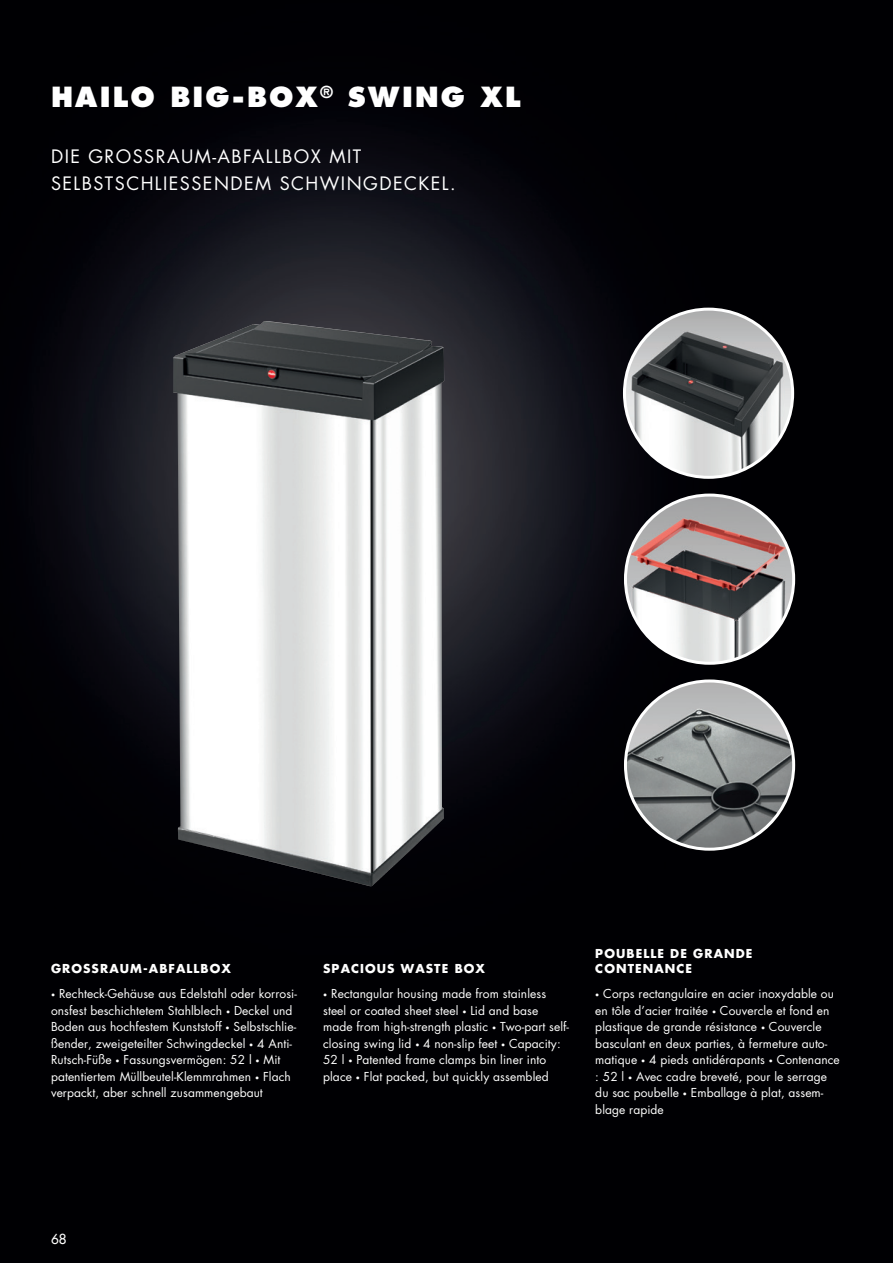
<style>
.page{position:relative;width:893px;height:1263px;background:#fff}
.page>*{position:absolute;margin:0;border:0;box-sizing:border-box;transform-origin:0 0}
.t1{font:800 27px "Futura Std";letter-spacing:.08em;color:#fff}
.t2{font:18px/27px "Futura Std";letter-spacing:.08em;color:#fff}
.t3{font:500 13.5px "Futura Std";color:#fff}
.t4{font:12px/16.5px "Futura Std";letter-spacing:.005em;color:#fff}
.t5{font:700 12px/15px "Futura Std";letter-spacing:.09em;color:#fff}
.s1{font-weight:700}
</style>
<div class="page">
<img style="left:0;top:0;width:893px;height:1263px">
<img style="left:173px;top:321px;width:271px;height:565px">
<img style="left:625px;top:495px;width:169px;height:168px;border-radius:84px">
<img style="left:624px;top:309px;width:169px;height:168px;border-radius:84px">
<img style="left:625px;top:681px;width:169px;height:168px;border-radius:84px">
<h1 class="t1" style="left:51px;top:80px;width:471px">HAILO BIG-BOX<sup>®</sup> SWING XL</h1>
<h2 class="t2" style="left:51px;top:143px;width:406px">DIE GROSSRAUM-ABFALLBOX MIT<br>SELBSTSCHLIESSENDEM SCHWINGDECKEL.</h2>
<p class="t4" style="left:51px;top:956px;width:247px;line-height:25px"><span class="s1">GROSSRAUM-ABFALLBOX<br>·</span> Rechteck-Gehäuse aus Edelstahl oder korrosi-</p>
<p class="t4" style="left:51px;top:1002px;width:247px">onsfest beschichtetem Stahlblech <span class="s1">·</span> Deckel und Boden aus hochfestem Kunststoff <span class="s1">·</span> Selbstschlie&shy;ßender, zweigeteilter Schwingdeckel <span class="s1">·</span> 4 Anti-Rutsch-Füße <span class="s1">·</span> Fassungsvermögen: 52 l <span class="s1">·</span> Mit patentiertem Müllbeutel-Klemmrahmen <span class="s1">·</span> Flach verpackt, aber schnell zusammengebaut</p>
<p class="t4" style="left:323px;top:956px;width:224px;line-height:25px"><span class="s1">SPACIOUS WASTE BOX<br>·</span> Rectangular housing made from stainless</p>
<p class="t4" style="left:323px;top:1002px;width:247px">steel or coated sheet steel <span class="s1">·</span> Lid and base made from high-strength plastic <span class="s1">·</span> Two-part self&shy;closing swing lid <span class="s1">·</span> 4 non-slip feet <span class="s1">·</span> Capacity:<br>52 l <span class="s1">·</span> Patented frame clamps bin liner into place <span class="s1">·</span> Flat packed, but quickly assembled</p>
<p class="t5" style="left:595px;top:946px;width:159px">POUBELLE DE GRANDE<br>CONTENANCE</p>
<p class="t4" style="left:595px;top:986px;width:246px"><span class="s1">·</span> Corps rectangulaire en acier inoxydable ou en tôle d’acier traitée <span class="s1">·</span> Couvercle et fond en plastique de grande résistance <span class="s1">·</span> Couvercle basculant en deux parties, à fermeture auto&shy;matique <span class="s1">·</span> 4 pieds antidérapants <span class="s1">·</span> Contenance : 52 l <span class="s1">·</span> Avec cadre breveté, pour le serrage du sac poubelle <span class="s1">·</span> Emballage à plat, assem&shy;blage rapide</p>
<p class="t3" style="left:51px;top:1231px;width:17px">68</p>
</div>
